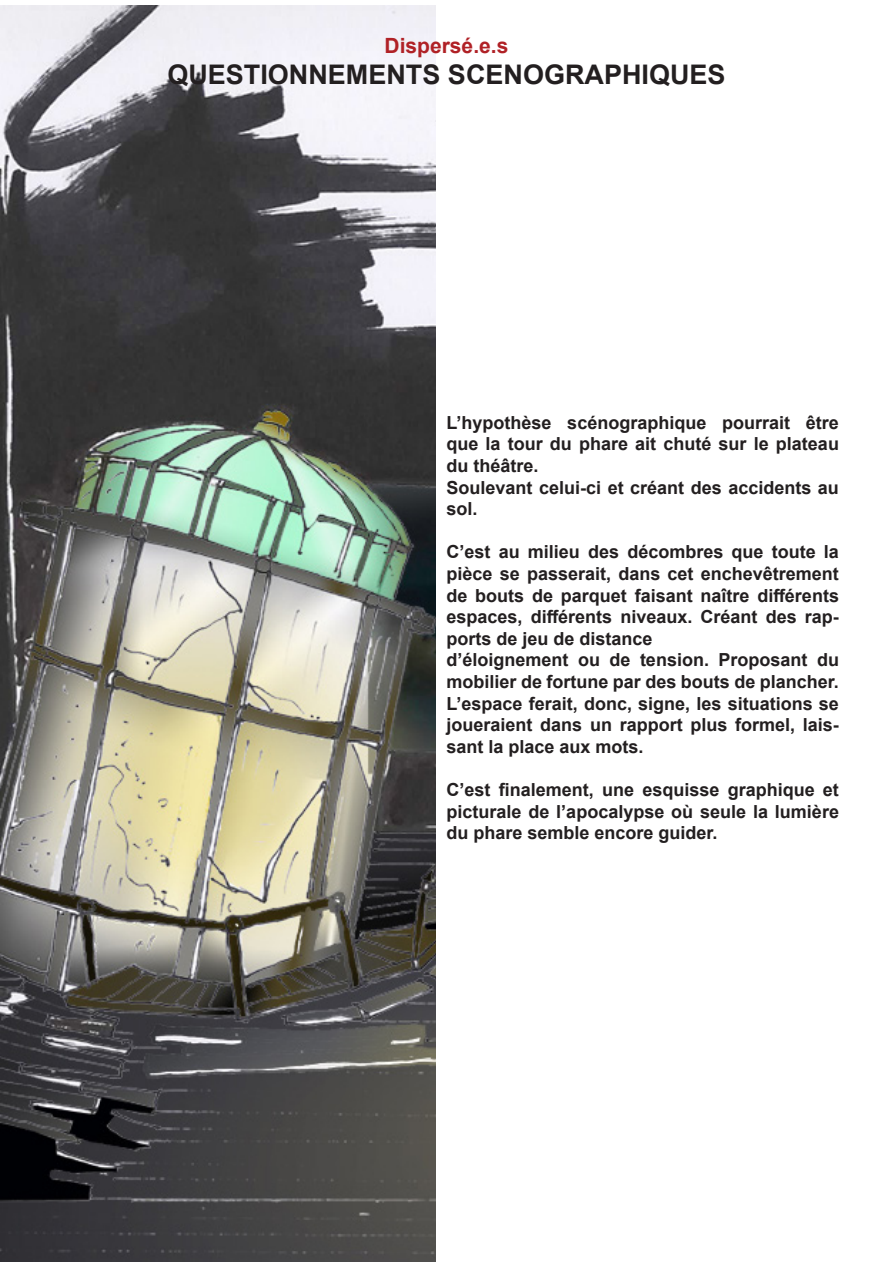
<style>
.page{position:relative;width:893px;height:1263px;background:#fff}
.page>*{position:absolute;margin:0;border:0;box-sizing:border-box;transform-origin:0 0}
.t1{font:700 27px "Arial";color:#231f20}
.t2{font:700 21px "Arial";color:#b02126}
.t3{font:700 18px/21.6px "Arial";color:#231f20;text-align:justify}
</style>
<div class="page">
<img style="left:0;top:5px;width:436px;height:1257px">
<p class="t2" style="left:385px;top:31px;width:125px">Dispersé.e.s</p>
<p class="t1" style="left:167px;top:56px;width:560px">QUESTIONNEMENTS SCENOGRAPHIQUES</p>
<p class="t3" style="left:446px;top:412px;width:394px">L’hypothèse scénographique pourrait être que la tour du phare ait chuté sur le plateau du théâtre.</p>
<p class="t3" style="left:446px;top:477px;width:394px">Soulevant celui-ci et créant des accidents au sol.</p>
<p class="t3" style="left:446px;top:541px;width:394px">C’est au milieu des décombres que toute la pièce se passerait, dans cet enchevêtrement de bouts de parquet faisant naître différents espaces, différents niveaux. Créant des rap&shy;ports de jeu de distance</p>
<p class="t3" style="left:446px;top:649px;width:394px">d’éloignement ou de tension. Proposant du mobilier de fortune par des bouts de plancher.</p>
<p class="t3" style="left:446px;top:693px;width:394px">L’espace ferait, donc, signe, les situations se joueraient dans un rapport plus formel, lais&shy;sant la place aux mots.</p>
<p class="t3" style="left:446px;top:779px;width:394px">C’est finalement, une esquisse graphique et picturale de l’apocalypse où seule la lumière du phare semble encore guider.</p>
</div>
